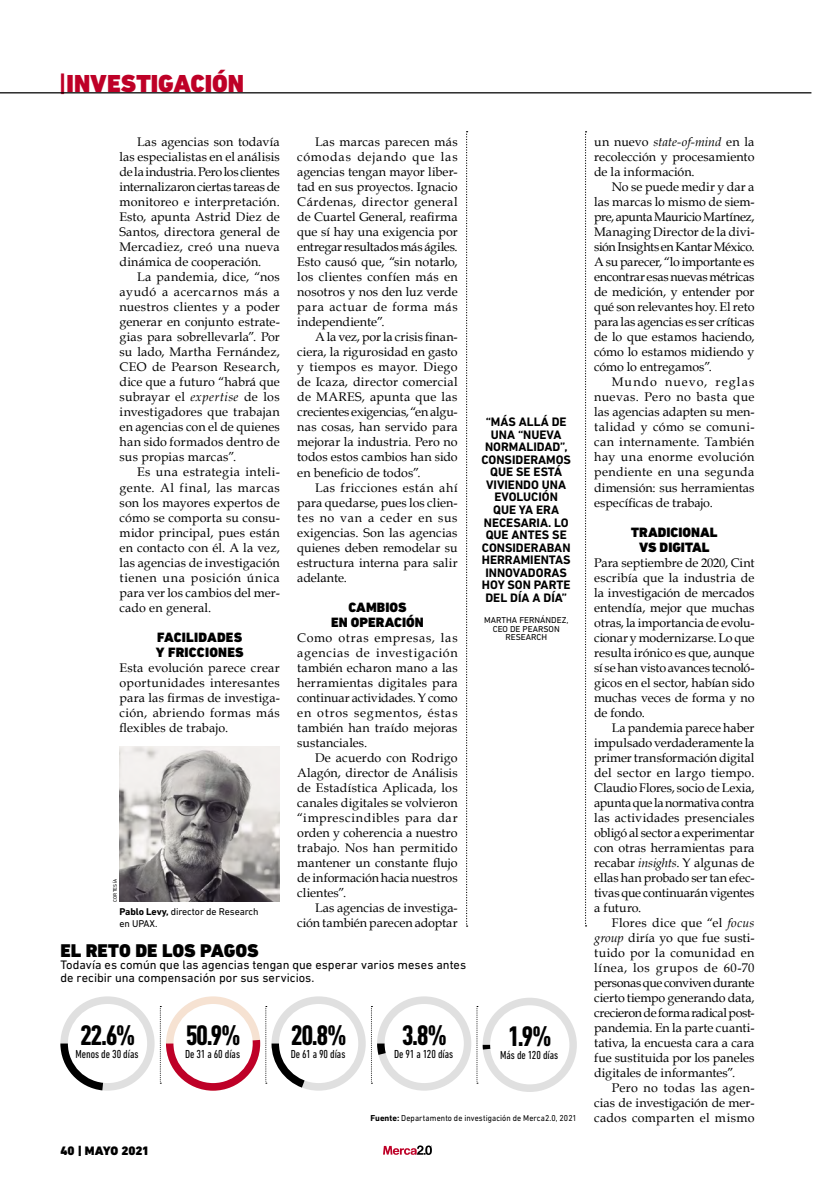
<style>
.page{position:relative;width:815px;height:1188px;background:#fff}
.page>*{position:absolute;margin:0;border:0;box-sizing:border-box;transform-origin:0 0}
.t1{font:700 condensed 28.75px "DIN Next LT Pro";color:#000}
.t2{font:900 25px "DIN Next LT Pro";color:#be0027}
.t3{font:900 18.75px "DIN Next LT Pro";color:#000}
.t4{font:900 13.75px/15px "DIN Next LT Pro";color:#000;text-align:center}
.t5{font:12.5px/15px "Book Antiqua";letter-spacing:.005em;color:#000;text-align:justify}
.t6{font:700 12.5px/12.5px "DIN Next LT Pro";color:#000;text-align:center}
.t7{font:12.5px/12.5px "DIN Next LT Pro";color:#000}
.t8{font:900 12.5px "DIN Next LT Pro";letter-spacing:-.005em;color:#000}
.t9{font:condensed 11.75px "DIN Next LT Pro";color:#000}
.t10{font:10px/11.2px "DIN Next LT Pro";letter-spacing:-.01em;color:#000}
.t11{font:8.75px "DIN Next LT Pro";letter-spacing:.005em;color:#000;scale:.91 1}
.t12{font:8.75px/8.8px "DIN Next LT Pro";letter-spacing:.005em;color:#000;text-align:center}
.t13{font:5px "DIN Next LT Pro";letter-spacing:.03em;color:#000}
.s1{font-weight:700}
.s2{font-style:italic}
</style>
<div class="page">
<svg style="left:383px;top:1145px;width:49px;height:9px"></svg>
<hr style="left:0;top:92px;width:811px;height:1px;background:#000">
<svg style="left:585px;top:131px;width:2px;height:795px"></svg>
<svg style="left:466px;top:131px;width:2px;height:795px"></svg>
<img style="left:120px;top:746px;width:160px;height:155px">
<div style="left:60px;top:996px;width:95px;height:94px;background:#e0e0e0;border-radius:50%"></div>
<svg style="left:60px;top:1043px;width:47px;height:46px"></svg>
<div style="left:68px;top:1003px;width:79px;height:79px;background:#fff;border-radius:50%"></div>
<div style="left:166px;top:996px;width:94px;height:94px;background:#f6e2d2;border-radius:50%"></div>
<div style="left:272px;top:996px;width:94px;height:94px;background:#e0e0e0;border-radius:50%"></div>
<div style="left:279px;top:1003px;width:79px;height:79px;background:#fff;border-radius:50%"></div>
<div style="left:377px;top:996px;width:94px;height:94px;background:#e0e0e0;border-radius:50%"></div>
<div style="left:385px;top:1003px;width:79px;height:79px;background:#fff;border-radius:50%"></div>
<div style="left:483px;top:997px;width:94px;height:94px;background:#e0e0e0;border-radius:50%"></div>
<div style="left:490px;top:1004px;width:79px;height:79px;background:#fff;border-radius:50%"></div>
<svg style="left:160px;top:1005px;width:159px;height:85px"></svg>
<svg style="left:371px;top:1005px;width:53px;height:78px"></svg>
<svg style="left:477px;top:1005px;width:51px;height:78px"></svg>
<h2 class="t2" style="left:58px;top:68px;width:187px"><span class="s1">|</span>INVESTIGACIÓN</h2>
<p class="t5" style="left:120px;top:134px;width:162px;text-indent:18px">Las agencias son todavía las especialistas en el análisis de la industria. Pero los clientes internalizaron ciertas tareas de monitoreo e interpretación.<br>Esto, apunta Astrid Diez de Santos, directora general de Mercadiez, creó una nueva dinámica de cooperación.</p>
<p class="t5" style="left:120px;top:269px;width:162px;text-indent:18px">La pandemia, dice, “nos ayudó a acercarnos más a nuestros clientes y a poder generar en conjunto estrate&shy;gias para sobrellevarla”. Por su lado, Martha Fernández, CEO de Pearson Research, dice que a futuro “habrá que subrayar el <span class="s2">expertise</span> de los investigadores que trabajan en agencias con el de quienes han sido formados dentro de sus propias marcas”.</p>
<p class="t5" style="left:120px;top:464px;width:162px;text-indent:18px">Es una estrategia inteli&shy;gente. Al final, las marcas son los mayores expertos de cómo se comporta su consu&shy;midor principal, pues están en contacto con él. A la vez, las agencias de investigación tienen una posición única para ver los cambios del mer&shy;cado en general.</p>
<p class="t4" style="left:156px;top:629px;width:89px;text-align:left">FACILIDADES<br>Y FRICCIONES</p>
<p class="t5" style="left:120px;top:659px;width:162px">Esta evolución parece crear oportunidades interesantes para las firmas de investiga&shy;ción, abriendo formas más flexibles de trabajo.</p>
<p class="t13" style="left:112px;top:901px;width:24px;rotate:-90deg">CORTESÍA</p>
<p class="t10" style="left:120px;top:906px;width:141px"><span class="s1">Pablo Levy,</span> director de Research en UPAX.</p>
<p class="t5" style="left:297px;top:134px;width:162px;text-indent:18px">Las marcas parecen más cómodas dejando que las agencias tengan mayor liber&shy;tad en sus proyectos. Ignacio Cárdenas, director general de Cuartel General, reafirma que sí hay una exigencia por entregar resultados más ágiles.<br>Esto causó que, “sin notarlo, los clientes confíen más en nosotros y nos den luz verde para actuar de forma más independiente”.</p>
<p class="t5" style="left:297px;top:329px;width:162px;text-indent:18px">A la vez, por la crisis finan&shy;ciera, la rigurosidad en gasto y tiempos es mayor. Diego de Icaza, director comercial de MARES, apunta que las crecientes exigencias, “en algu&shy;nas cosas, han servido para mejorar la industria. Pero no todos estos cambios han sido en beneficio de todos”.</p>
<p class="t5" style="left:297px;top:479px;width:162px;text-indent:18px">Las fricciones están ahí para quedarse, pues los clien&shy;tes no van a ceder en sus exigencias. Son las agencias quienes deben remodelar su estructura interna para salir adelante.</p>
<p class="t4" style="left:331px;top:599px;width:94px">CAMBIOS<br>EN OPERACIÓN</p>
<p class="t5" style="left:297px;top:629px;width:162px">Como otras empresas, las agencias de investigación también echaron mano a las herramientas digitales para continuar actividades. Y como en otros segmentos, éstas también han traído mejoras sustanciales.</p>
<p class="t5" style="left:297px;top:749px;width:162px;text-indent:18px">De acuerdo con Rodrigo Alagón, director de Análisis de Estadística Aplicada, los canales digitales se volvieron “imprescindibles para dar orden y coherencia a nuestro trabajo. Nos han permitido mantener un constante flujo de información hacia nuestros clientes”.</p>
<p class="t5" style="left:297px;top:899px;width:162px;text-align:right">Las agencias de investiga&shy;ción también parecen adoptar</p>
<h3 class="t3" style="left:60px;top:938px;width:200px">EL RETO DE LOS PAGOS</h3>
<p class="t7" style="left:60px;top:958px;width:407px">Todavía es común que las agencias tengan que esperar varios meses antes de recibir una compensación por sus servicios.</p>
<p class="t6" style="left:481px;top:416px;width:91px">“MÁS ALLÁ DE<br>UNA “NUEVA<br>NORMALIDAD”,<br>CONSIDERAMOS<br>QUE SE ESTÁ<br>VIVIENDO UNA<br>EVOLUCIÓN<br>QUE YA ERA<br>NECESARIA. LO<br>QUE ANTES SE<br>CONSIDERABAN<br>HERRAMIENTAS<br>INNOVADORAS<br>HOY SON PARTE<br>DEL DÍA A DÍA”</p>
<p class="t12" style="left:484px;top:615px;width:86px">MARTHA FERNÁNDEZ,<br>CEO DE PEARSON<br>RESEARCH</p>
<h1 class="t1" style="left:80px;top:1018px;width:57px">22.6%</h1>
<p class="t9" style="left:75px;top:1046px;width:64px">Menos de 30 días</p>
<h1 class="t1" style="left:186px;top:1018px;width:57px">50.9%</h1>
<p class="t9" style="left:185px;top:1046px;width:57px">De 31 a 60 días</p>
<h1 class="t1" style="left:291px;top:1018px;width:58px">20.8%</h1>
<p class="t9" style="left:291px;top:1046px;width:56px">De 61 a 90 días</p>
<h1 class="t1" style="left:402px;top:1018px;width:47px">3.8%</h1>
<p class="t9" style="left:394px;top:1046px;width:61px">De 91 a 120 días</p>
<h1 class="t1" style="left:508px;top:1019px;width:45px">1.9%</h1>
<p class="t9" style="left:500px;top:1048px;width:60px">Más de 120 días</p>
<p class="t8" style="left:60px;top:1142px;width:91px">40 | MAYO 2021</p>
<p class="t11" style="left:371px;top:1112px;width:228px"><span class="s1">Fuente:</span> Departamento de investigación de Merca2.0, 2021</p>
<p class="t5" style="left:594px;top:134px;width:162px">un nuevo <span class="s2">state-of-mind</span> en la recolección y procesamiento de la información.</p>
<p class="t5" style="left:594px;top:179px;width:162px;text-indent:18px">No se puede medir y dar a las marcas lo mismo de siem&shy;pre, apunta Mauricio Martínez, Managing Director de la divi&shy;sión Insights en Kantar México.<br>A su parecer, “lo importante es encontrar esas nuevas métricas de medición, y entender por qué son relevantes hoy. El reto para las agencias es ser críticas de lo que estamos haciendo, cómo lo estamos midiendo y cómo lo entregamos”.</p>
<p class="t5" style="left:594px;top:374px;width:162px;text-indent:18px">Mundo nuevo, reglas nuevas. Pero no basta que las agencias adapten su men&shy;talidad y cómo se comuni&shy;can internamente. También hay una enorme evolución pendiente en una segunda dimensión: sus herramientas específicas de trabajo.</p>
<p class="t4" style="left:631px;top:524px;width:88px">TRADICIONAL<br>VS DIGITAL</p>
<p class="t5" style="left:594px;top:554px;width:162px">Para septiembre de 2020, Cint escribía que la industria de la investigación de mercados entendía, mejor que muchas otras, la importancia de evolu&shy;cionar y modernizarse. Lo que resulta irónico es que, aunque sí se han visto avances tecnoló&shy;gicos en el sector, habían sido muchas veces de forma y no de fondo.</p>
<p class="t5" style="left:594px;top:719px;width:162px;text-indent:18px">La pandemia parece haber impulsado verdaderamente la primer transformación digital del sector en largo tiempo.<br>Claudio Flores, socio de Lexia, apunta que la normativa contra las actividades presenciales obligó al sector a experimentar con otras herramientas para recabar <span class="s2">insights</span>. Y algunas de ellas han probado ser tan efec&shy;tivas que continuarán vigentes a futuro.</p>
<p class="t5" style="left:594px;top:914px;width:162px;text-indent:18px">Flores dice que “el <span class="s2">focus group</span> diría yo que fue susti&shy;tuido por la comunidad en línea, los grupos de 60-70 personas que conviven durante cierto tiempo generando data, crecieron de forma radical post&shy;pandemia. En la parte cuanti&shy;tativa, la encuesta cara a cara fue sustituida por los paneles digitales de informantes”.</p>
<p class="t5" style="left:594px;top:1079px;width:162px;text-indent:18px">Pero no todas las agen&shy;cias de investigación de mer&shy;cados comparten el mismo</p>
</div>
